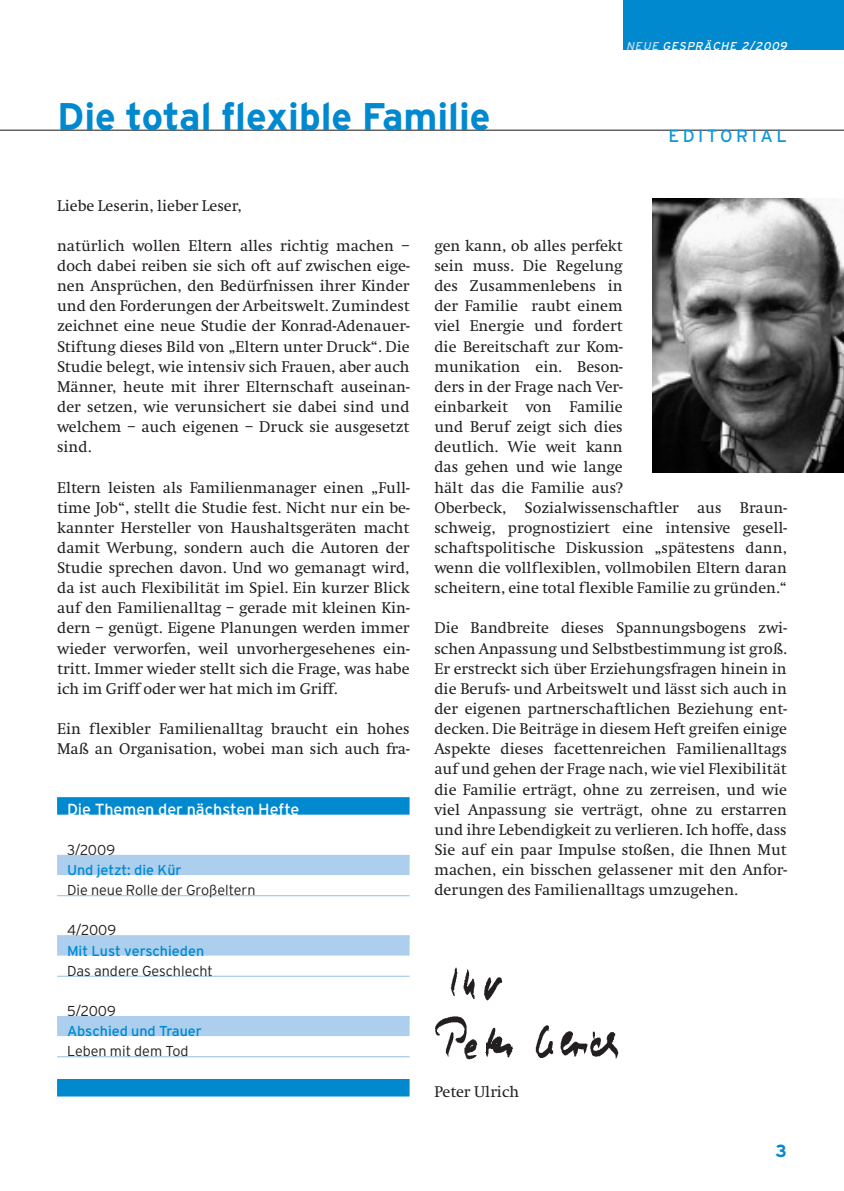
<style>
.page{position:relative;width:844px;height:1191px;background:#fff}
.page>*{position:absolute;margin:0;border:0;box-sizing:border-box;transform-origin:0 0}
.t1{font:700 38.5px "Interstate";color:#0089cf}
.t2{font:17.5px "Interstate";letter-spacing:.2em;color:#0f98d6}
.t3{font:700 17.5px "Interstate";color:#0089cf}
.t4{font:16.1px/20.1px "Swift EF";color:#231f20;text-align:justify}
.t5{font:16.1px "Interstate";color:#fff}
.t6{font:300 14.35px "Interstate";color:#231f20}
.t7{font:14.35px "Interstate";color:#0089cf}
.t8{font:italic 11.38px "Interstate";color:#fff}
.s1{color:#c7dff2}
</style>
<div class="page">
<img style="left:434px;top:967px;width:185px;height:93px">
<div style="left:623px;top:0;width:220px;height:50px;background:#0089cf"></div>
<hr style="left:0;top:130px;width:843px;height:1px;background:#231f20">
<img style="left:652px;top:198px;width:191px;height:274px">
<div style="left:57px;top:797px;width:352px;height:17px;background:#0089cf"></div>
<div style="left:57px;top:855px;width:352px;height:20px;background:#accfed"></div>
<hr style="left:57px;top:895px;width:352px;height:1px;background:#93c2e8">
<div style="left:57px;top:935px;width:352px;height:20px;background:#accfed"></div>
<hr style="left:57px;top:975px;width:352px;height:1px;background:#93c2e8">
<div style="left:57px;top:1016px;width:352px;height:20px;background:#accfed"></div>
<hr style="left:57px;top:1056px;width:352px;height:1px;background:#93c2e8">
<div style="left:57px;top:1079px;width:352px;height:17px;background:#0089cf"></div>
<h1 class="t1" style="left:57px;top:94px;width:435px">Die total flexible Familie</h1>
<p class="t8" style="left:626px;top:39px;width:164px"><span class="s1">NEUE</span> GESPRÄCHE 2/2009</p>
<p class="t2" style="left:668px;top:126px;width:120px">EDITORIAL</p>
<p class="t4" style="left:57px;top:195px;width:186px">Liebe Leserin, lieber Leser,</p>
<p class="t4" style="left:57px;top:235px;width:354px">natürlich wollen Eltern alles richtig machen – doch dabei reiben sie sich oft auf zwischen eige&shy;nen Ansprüchen, den Bedürfnissen ihrer Kinder und den Forderungen der Arbeitswelt. Zumindest zeichnet eine neue Studie der Konrad-Adenauer-Stiftung dieses Bild von „Eltern unter Druck“. Die Studie belegt, wie intensiv sich Frauen, aber auch Männer, heute mit ihrer Elternschaft auseinan&shy;der setzen, wie verunsichert sie dabei sind und welchem – auch eigenen – Druck sie ausgesetzt sind.</p>
<p class="t4" style="left:57px;top:477px;width:354px">Eltern leisten als Familienmanager einen „Full&shy;time Job“, stellt die Studie fest. Nicht nur ein be&shy;kannter Hersteller von Haushaltsgeräten macht damit Werbung, sondern auch die Autoren der Studie sprechen davon. Und wo gemanagt wird, da ist auch Flexibilität im Spiel. Ein kurzer Blick auf den Familienalltag – gerade mit kleinen Kin&shy;dern – genügt. Eigene Planungen werden immer wieder verworfen, weil unvorhergesehenes ein&shy;tritt. Immer wieder stellt sich die Frage, was habe ich im Griff oder wer hat mich im Griff.</p>
<p class="t4" style="left:57px;top:718px;width:354px">Ein flexibler Familienalltag braucht ein hohes<br>Maß an Organisation, wobei man sich auch fra-</p>
<p class="t5" style="left:67px;top:799px;width:234px">Die Themen der nächsten Hefte</p>
<p class="t6" style="left:67px;top:841px;width:50px">3/2009</p>
<p class="t7" style="left:67px;top:861px;width:116px">Und jetzt: die Kür</p>
<p class="t6" style="left:67px;top:882px;width:190px">Die neue Rolle der Großeltern</p>
<p class="t6" style="left:67px;top:922px;width:51px">4/2009</p>
<p class="t7" style="left:67px;top:942px;width:139px">Mit Lust verschieden</p>
<p class="t6" style="left:67px;top:962px;width:147px">Das andere Geschlecht</p>
<p class="t6" style="left:67px;top:1002px;width:50px">5/2009</p>
<p class="t7" style="left:67px;top:1022px;width:136px">Abschied und Trauer</p>
<p class="t6" style="left:67px;top:1043px;width:123px">Leben mit dem Tod</p>
<p class="t4" style="left:434px;top:235px;width:354px;text-align:left">gen kann, ob alles perfekt<br>sein muss. Die Regelung<br>des Zusammenlebens in<br>der Familie raubt einem<br>viel Energie und fordert<br>die Bereitschaft zur Kom-<br>munikation ein. Beson-<br>ders in der Frage nach Ver-<br>einbarkeit von Familie<br>und Beruf zeigt sich dies<br>deutlich. Wie weit kann<br>das gehen und wie lange<br>hält das die Familie aus?<br>Oberbeck, Sozialwissenschaftler aus Braun&shy;schweig, prognostiziert eine intensive gesell&shy;schaftspolitische Diskussion „spätestens dann, wenn die vollflexiblen, vollmobilen Eltern daran scheitern, eine total flexible Familie zu gründen.“</p>
<p class="t4" style="left:434px;top:618px;width:354px">Die Bandbreite dieses Spannungsbogens zwi&shy;schen Anpassung und Selbstbestimmung ist groß.<br>Er erstreckt sich über Erziehungsfragen hinein in die Berufs- und Arbeitswelt und lässt sich auch in der eigenen partnerschaftlichen Beziehung ent&shy;decken. Die Beiträge in diesem Heft greifen einige Aspekte dieses facettenreichen Familienalltags auf und gehen der Frage nach, wie viel Flexibilität die Familie erträgt, ohne zu zerreisen, und wie viel Anpassung sie verträgt, ohne zu erstarren und ihre Lebendigkeit zu verlieren. Ich hoffe, dass Sie auf ein paar Impulse stoßen, die Ihnen Mut machen, ein bisschen gelassener mit den Anfor&shy;derungen des Familienalltags umzugehen.</p>
<p class="t4" style="left:434px;top:1080px;width:86px">Peter Ulrich</p>
<p class="t3" style="left:775px;top:1140px;width:13px">3</p>
</div>
